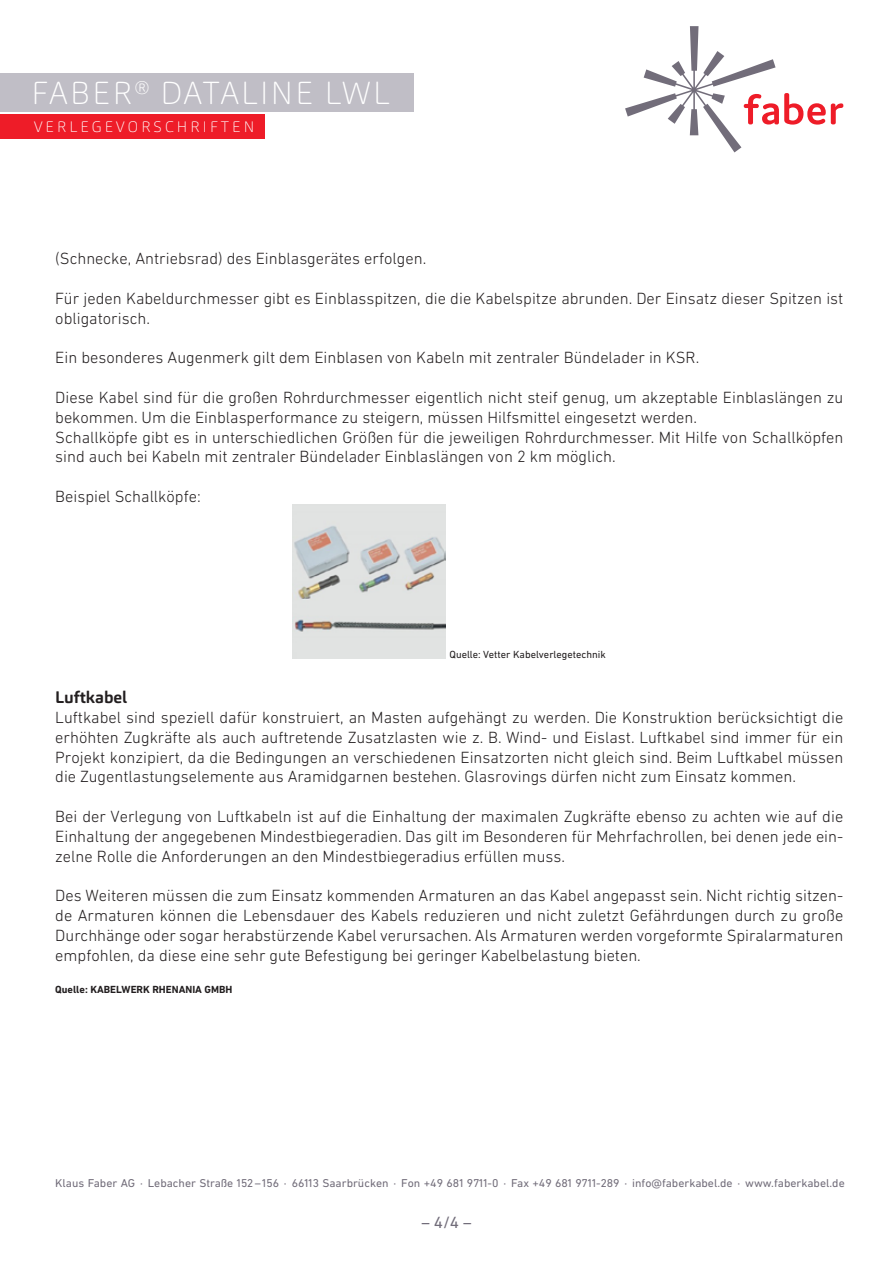
<style>
.page{position:relative;width:893px;height:1263px;background:#fff}
.page>*{position:absolute;margin:0;border:0;box-sizing:border-box;transform-origin:0 0}
.t1{font:100 31.5px "Carnas";letter-spacing:.07em;color:#fff}
.Fliesstext{font:300 16.5px/19.8px "DIN Next W1 G";color:#231f20}
.Fliesstext-2{font:700 16.5px "Carnas";color:#231f20}
.t2{font:16.5px "DIN Next W1 G";color:#726d7a}
.t3{font:100 15px "Carnas";letter-spacing:.21em;color:#fff}
.t4{font:11.55px "DIN Next W1 G";color:#726d7a}
.t5{font:10.5px "DIN Next W1 G";color:#231f20}
.Fliesstext-3{font:700 10.5px "DIN Next W1 G";color:#231f20}
</style>
<div class="page">
<div style="left:0;top:73px;width:414px;height:38px;background:#c0bec6"></div>
<div style="left:0;top:114px;width:264px;height:24px;background:#ee1c28"></div>
<svg style="left:625px;top:26px;width:218px;height:126px"></svg>
<img style="left:293px;top:505px;width:153px;height:153px">
<h1 class="t1" style="left:32px;top:73px;width:360px">FABER<sup>®</sup> DATALINE LWL</h1>
<p class="t3" style="left:34px;top:117px;width:222px">VERLEGEVORSCHRIFTEN</p>
<p class="Fliesstext" style="left:55px;top:249px;width:372px">(Schnecke, Antriebsrad) des Einblasgerätes erfolgen.</p>
<p class="Fliesstext" style="left:55px;top:288px;width:789px">Für jeden Kabeldurchmesser gibt es Einblasspitzen, die die Kabelspitze abrunden. Der Einsatz dieser Spitzen ist obligatorisch.</p>
<p class="Fliesstext" style="left:55px;top:348px;width:646px">Ein besonderes Augenmerk gilt dem Einblasen von Kabeln mit zentraler Bündelader in KSR.</p>
<p class="Fliesstext" style="left:55px;top:387px;width:790px">Diese Kabel sind für die großen Rohrdurchmesser eigentlich nicht steif genug, um akzeptable Einblaslängen zu bekommen. Um die Einblasperformance zu steigern, müssen Hilfsmittel eingesetzt werden.</p>
<p class="Fliesstext" style="left:55px;top:427px;width:790px">Schallköpfe gibt es in unterschiedlichen Größen für die jeweiligen Rohrdurchmesser. Mit Hilfe von Schallköpfen sind auch bei Kabeln mit zentraler Bündelader Einblaslängen von 2 km möglich.</p>
<p class="Fliesstext" style="left:55px;top:486px;width:147px">Beispiel Schallköpfe:</p>
<p class="t5" style="left:449px;top:648px;width:158px">Quelle: Vetter Kabelverlegetechnik</p>
<p class="Fliesstext-2" style="left:55px;top:687px;width:73px">Luftkabel</p>
<p class="Fliesstext" style="left:55px;top:707px;width:790px;text-align:justify">Luftkabel sind speziell dafür konstruiert, an Masten aufgehängt zu werden. Die Konstruktion berücksichtigt die erhöhten Zugkräfte als auch auftretende Zusatzlasten wie z. B. Wind- und Eislast. Luftkabel sind immer für ein Projekt konzipiert, da die Bedingungen an verschiedenen Einsatzorten nicht gleich sind. Beim Luftkabel müssen die Zugentlastungselemente aus Aramidgarnen bestehen. Glasrovings dürfen nicht zum Einsatz kommen.</p>
<p class="Fliesstext" style="left:55px;top:806px;width:790px;text-align:justify">Bei der Verlegung von Luftkabeln ist auf die Einhaltung der maximalen Zugkräfte ebenso zu achten wie auf die Einhaltung der angegebenen Mindestbiegeradien. Das gilt im Besonderen für Mehrfachrollen, bei denen jede ein&shy;zelne Rolle die Anforderungen an den Mindestbiegeradius erfüllen muss.</p>
<p class="Fliesstext" style="left:55px;top:885px;width:790px;text-align:justify">Des Weiteren müssen die zum Einsatz kommenden Armaturen an das Kabel angepasst sein. Nicht richtig sitzen&shy;de Armaturen können die Lebensdauer des Kabels reduzieren und nicht zuletzt Gefährdungen durch zu große Durchhänge oder sogar herabstürzende Kabel verursachen. Als Armaturen werden vorgeformte Spiralarmaturen empfohlen, da diese eine sehr gute Befestigung bei geringer Kabelbelastung bieten.</p>
<p class="Fliesstext-3" style="left:55px;top:983px;width:179px">Quelle: KABELWERK RHENANIA GMBH</p>
<p class="t4" style="left:55px;top:1176px;width:791px">Klaus Faber AG · Lebacher Straße 152–156 · 66113 Saarbrücken · Fon +49 681 9711-0 · Fax +49 681 9711-289 · info@faberkabel.de · www.faberkabel.de</p>
<p class="t2" style="left:421px;top:1213px;width:52px">– 4/4 –</p>
</div>
